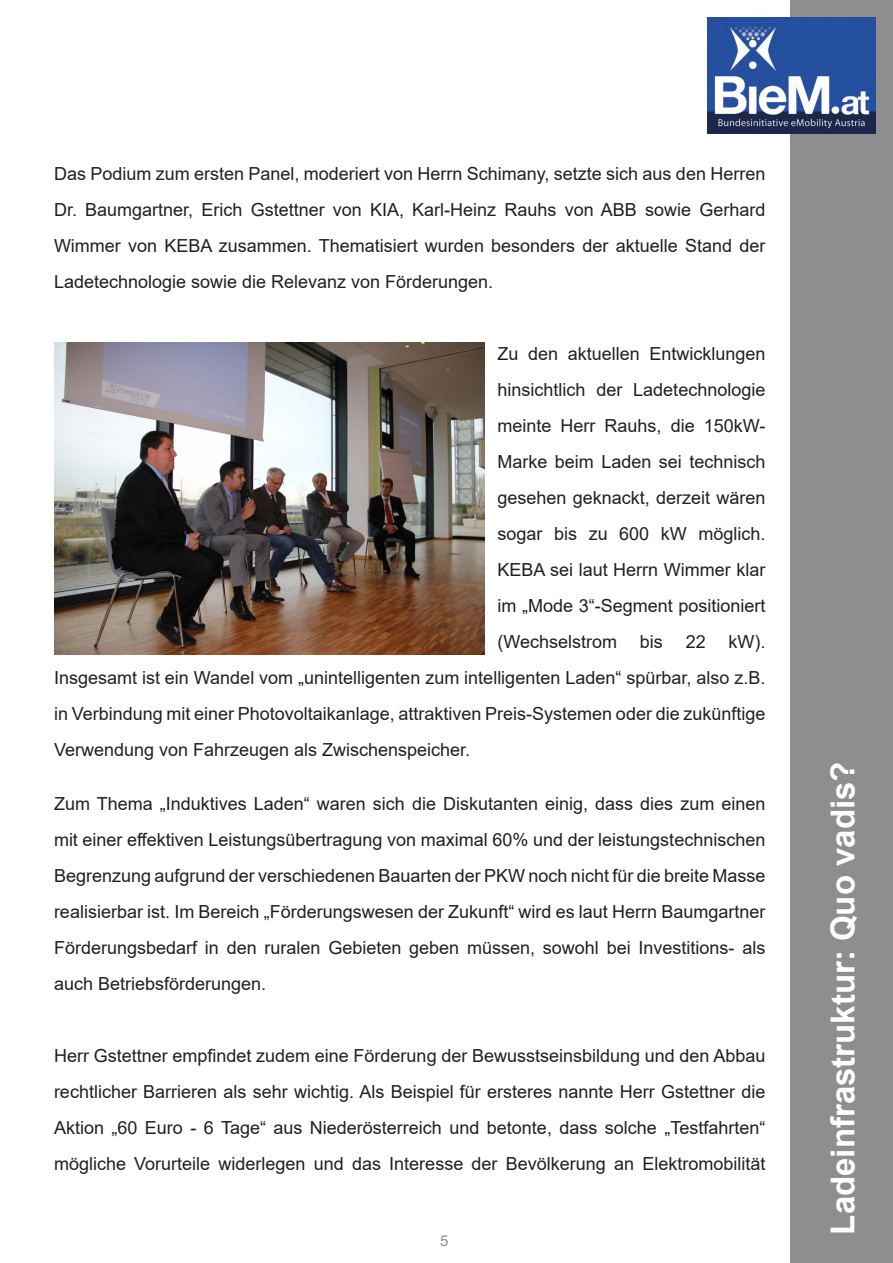
<style>
.page{position:relative;width:893px;height:1263px;background:#fff}
.page>*{position:absolute;margin:0;border:0;box-sizing:border-box;transform-origin:0 0}
.t1{font:700 33px "Arial";color:#fff}
.Absatzformat_1{font:18px/36px "Arial";color:#231f20;text-align:justify}
.t2{font:15px "Arial";color:#8f8d8e}
</style>
<div class="page">
<div style="left:789px;top:0;width:104px;height:1263px;background:#8f8d8e"></div>
<img style="left:707px;top:17px;width:169px;height:117px">
<img style="left:54px;top:342px;width:431px;height:313px">
<p class="Absatzformat_1" style="left:54px;top:156px;width:713px">Das Podium zum ersten Panel, moderiert von Herrn Schimany, setzte sich aus den Herren Dr. Baumgartner, Erich Gstettner von KIA, Karl-Heinz Rauhs von ABB sowie Gerhard Wimmer von KEBA zusammen. Thematisiert wurden besonders der aktuelle Stand der Ladetechnologie sowie die Relevanz von Förderungen.</p>
<p class="Absatzformat_1" style="left:497px;top:336px;width:269px">Zu den aktuellen Entwicklungen hinsichtlich der Ladetechnologie meinte Herr Rauhs, die 150kW-Marke beim Laden sei technisch gesehen geknackt, derzeit wären sogar bis zu 600 kW möglich.<br>KEBA sei laut Herrn Wimmer klar im „Mode 3“-Segment positioniert (Wechselstrom</p>
<p class="Absatzformat_1" style="left:54px;top:624px;width:713px;text-indent:674px">kW).<br>Insgesamt ist ein Wandel vom „unintelligenten zum intelligenten Laden“ spürbar, also z.B. in Verbindung mit einer Photovoltaikanlage, attraktiven Preis-Systemen oder die zukünftige Verwendung von Fahrzeugen als Zwischenspeicher.</p>
<p class="Absatzformat_1" style="left:54px;top:786px;width:713px">Zum Thema „Induktives Laden“ waren sich die Diskutanten einig, dass dies zum einen mit einer effektiven Leistungsübertragung von maximal 60% und der leistungstechnischen Begrenzung aufgrund der verschiedenen Bauarten der PKW noch nicht für die breite Masse realisierbar ist. Im Bereich „Förderungswesen der Zukunft“ wird es laut Herrn Baumgartner Förderungsbedarf in den ruralen Gebieten geben müssen, sowohl bei Investitions- als auch Betriebsförderungen.</p>
<p class="Absatzformat_1" style="left:640px;top:624px;width:25px">bis</p>
<p class="Absatzformat_1" style="left:686px;top:624px;width:22px">22</p>
<p class="Absatzformat_1" style="left:54px;top:1038px;width:713px">Herr Gstettner empfindet zudem eine Förderung der Bewusstseinsbildung und den Abbau rechtlicher Barrieren als sehr wichtig. Als Beispiel für ersteres nannte Herr Gstettner die Aktion „60 Euro - 6 Tage“ aus Niederösterreich und betonte, dass solche „Testfahrten“ mögliche Vorurteile widerlegen und das Interesse der Bevölkerung an Elektromobilität</p>
<p class="t2" style="left:440px;top:1230px;width:10px">5</p>
<p class="t1" style="left:820px;top:1234px;width:475px;rotate:-90deg">Ladeinfrastruktur: Quo vadis?</p>
</div>
